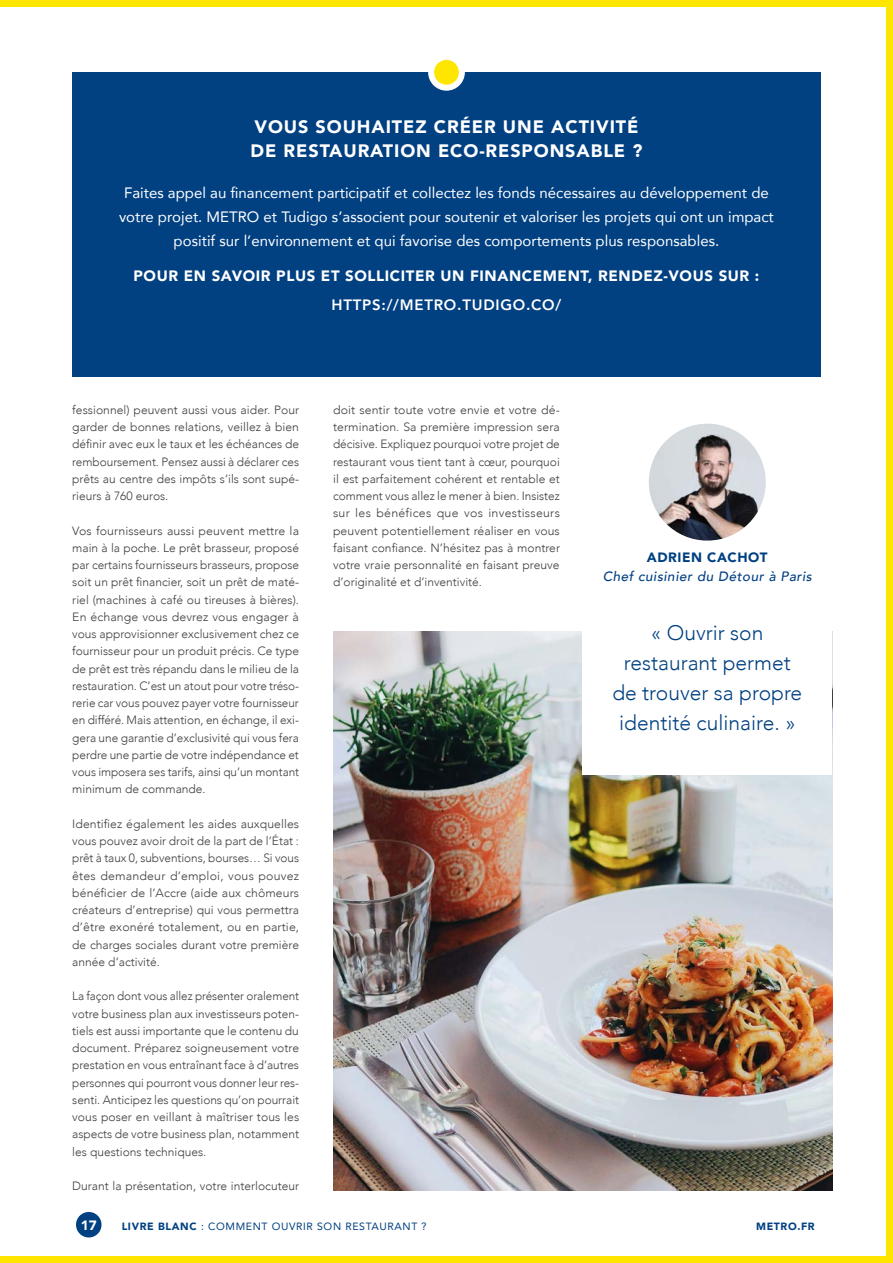
<style>
.page{position:relative;width:893px;height:1263px;background:#fff}
.page>*{position:absolute;margin:0;border:0;box-sizing:border-box;transform-origin:0 0}
.Citations{font:300 21px/30px "Avenir";color:#014081;text-align:center}
.titre_noir{font:900 18px/24px "Avenir";letter-spacing:.05em;color:#fff}
.Texte_courant{font:15px/24px "Avenir";color:#fff;text-align:center}
.t1{font:900 15px "Avenir";letter-spacing:.04em;color:#fff}
.Texte_courant-2{font:800 15px "Avenir";letter-spacing:.05em;color:#fff}
.t2{font:italic 500 13.5px "Avenir";letter-spacing:.04em;color:#014081}
.t3{font:900 13.5px "Avenir";letter-spacing:.04em;color:#014081}
.t4{font:900 13.5px "Avenir";color:#fff}
.Texte_courant-3{font:300 12px/17.2px "Avenir";color:#3e3e3f;text-align:justify}
.t5{font:10.5px "Avenir";letter-spacing:.06em;color:#014081}
.t6{font:900 10.5px "Avenir";letter-spacing:.06em;color:#014081}
.s1{font-weight:900}
</style>
<div class="page">
<div style="left:76px;top:1212px;width:26px;height:25px;background:#014081;border-radius:50%"></div>
<div style="left:887px;top:0;width:6px;height:1263px;background:#ffe601"></div>
<div style="left:0;top:0;width:893px;height:6px;background:#ffe601"></div>
<div style="left:0;top:1256px;width:893px;height:7px;background:#ffe601"></div>
<div style="left:72px;top:72px;width:749px;height:304px;background:#014081"></div>
<svg style="left:431px;top:57px;width:31px;height:31px"></svg>
<div style="left:428px;top:54px;width:37px;height:37px;border:6px solid #fff;border-radius:50%"></div>
<img style="left:333px;top:631px;width:499px;height:560px">
<div style="left:583px;top:402px;width:249px;height:373px;background:#fff"></div>
<img style="left:649px;top:424px;width:117px;height:117px;border-radius:58px">
<p class="titre_noir" style="left:251px;top:114px;width:393px">VOUS SOUHAITEZ CRÉER UNE ACTIVITÉ<br>DE RESTAURATION ECO-RESPONSABLE ?</p>
<p class="Texte_courant" style="left:119px;top:180px;width:656px">Faites appel au financement participatif et collectez les fonds nécessaires au développement de votre projet. METRO et Tudigo s’associent pour soutenir et valoriser les projets qui ont un impact positif sur l’environnement et qui favorise des comportements plus responsables.</p>
<p class="t1" style="left:134px;top:263px;width:627px">POUR EN SAVOIR PLUS ET SOLLICITER UN FINANCEMENT, RENDEZ-VOUS SUR :</p>
<p class="Texte_courant-2" style="left:332px;top:293px;width:231px">HTTPS://METRO.TUDIGO.CO/</p>
<p class="Texte_courant-3" style="left:72px;top:401px;width:228px">fessionnel) peuvent aussi vous aider. Pour garder de bonnes relations, veillez à bien définir avec eux le taux et les échéances de remboursement. Pensez aussi à déclarer ces prêts au centre des impôts s’ils sont supé&shy;rieurs à 760 euros.</p>
<p class="Texte_courant-3" style="left:72px;top:522px;width:228px">Vos fournisseurs aussi peuvent mettre la main à la poche. Le prêt brasseur, proposé par certains fournisseurs brasseurs, propose soit un prêt financier, soit un prêt de maté&shy;riel (machines à café ou tireuses à bières).<br>En échange vous devrez vous engager à vous approvisionner exclusivement chez ce fournisseur pour un produit précis. Ce type de prêt est très répandu dans le milieu de la restauration. C’est un atout pour votre tréso&shy;rerie car vous pouvez payer votre fournisseur en différé. Mais attention, en échange, il exi&shy;gera une garantie d’exclusivité qui vous fera perdre une partie de votre indépendance et vous imposera ses tarifs, ainsi qu’un montant minimum de commande.</p>
<p class="Texte_courant-3" style="left:72px;top:815px;width:228px">Identifiez également les aides auxquelles vous pouvez avoir droit de la part de l’État : prêt à taux 0, subventions, bourses… Si vous êtes demandeur d’emploi, vous pouvez bénéficier de l’Accre (aide aux chômeurs créateurs d’entreprise) qui vous permettra d’être exonéré totalement, ou en partie, de charges sociales durant votre première année d’activité.</p>
<p class="Texte_courant-3" style="left:72px;top:988px;width:228px">La façon dont vous allez présenter oralement votre business plan aux investisseurs poten&shy;tiels est aussi importante que le contenu du document. Préparez soigneusement votre prestation en vous entraînant face à d’autres personnes qui pourront vous donner leur res&shy;senti. Anticipez les questions qu’on pourrait vous poser en veillant à maîtriser tous les aspects de votre business plan, notamment les questions techniques.</p>
<p class="Texte_courant-3" style="left:72px;top:1177px;width:228px">Durant la présentation, votre interlocuteur</p>
<p class="Texte_courant-3" style="left:333px;top:401px;width:228px">doit sentir toute votre envie et votre dé&shy;termination. Sa première impression sera décisive. Expliquez pourquoi votre projet de restaurant vous tient tant à cœur, pourquoi il est parfaitement cohérent et rentable et comment vous allez le mener à bien. Insistez sur les bénéfices que vos investisseurs peuvent potentiellement réaliser en vous faisant confiance. N’hésitez pas à montrer votre vraie personnalité en faisant preuve d’originalité et d’inventivité.</p>
<p class="t3" style="left:647px;top:545px;width:122px">ADRIEN CACHOT</p>
<p class="t2" style="left:603px;top:568px;width:211px">Chef cuisinier du Détour à Paris</p>
<p class="Citations" style="left:612px;top:618px;width:191px">« Ouvrir son restaurant permet de trouver sa propre identité culinaire. »</p>
<p class="t4" style="left:81px;top:1213px;width:17px">17</p>
<p class="t5" style="left:122px;top:1218px;width:306px"><span class="s1">LIVRE BLANC</span> : COMMENT OUVRIR SON RESTAURANT ?</p>
<p class="t6" style="left:756px;top:1217px;width:60px">METRO.FR</p>
</div>
